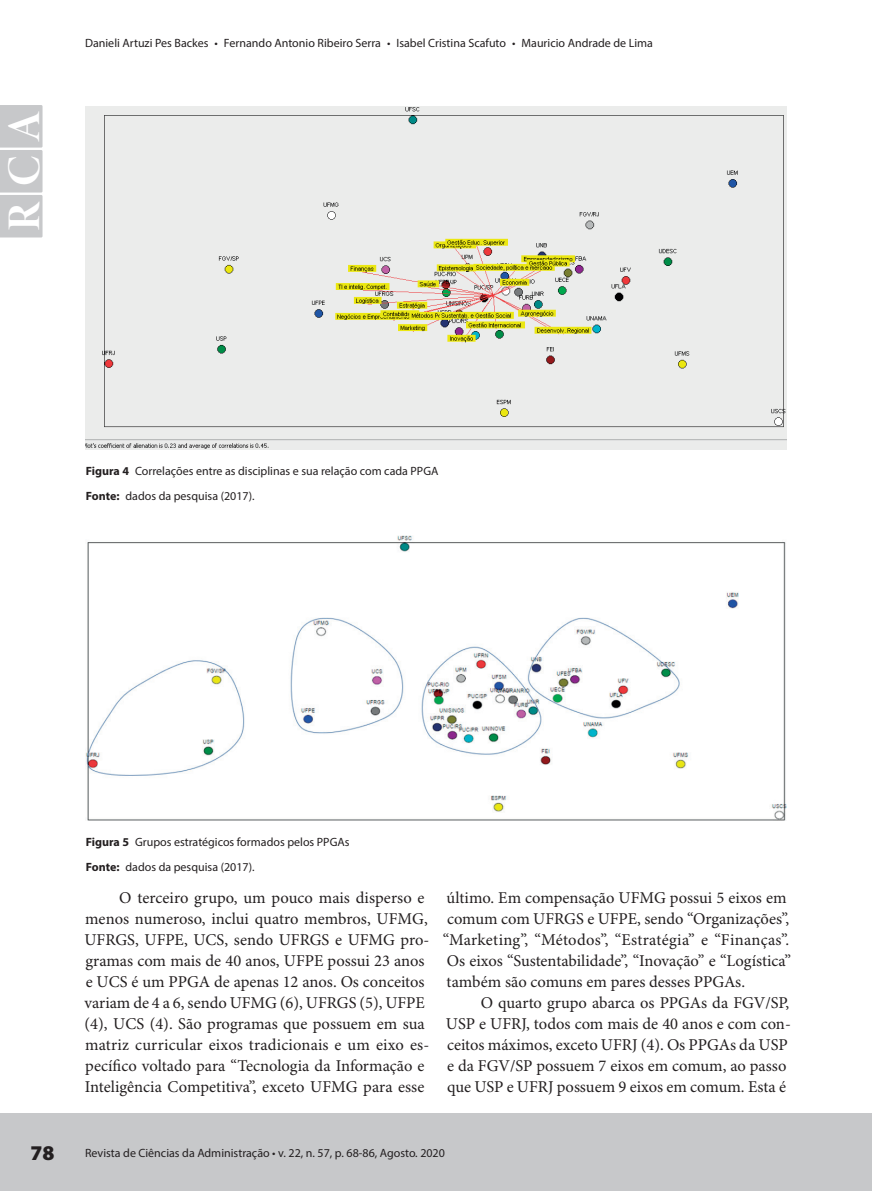
<style>
.page{position:relative;width:872px;height:1191px;background:#fff}
.page>*{position:absolute;margin:0;border:0;box-sizing:border-box;transform-origin:0 0}
.t1{font:46.8px "Minion Pro Bold Disp";color:#fff}
.t2{font:900 21px "Myriad Pro";color:#231f20}
.t3{font:16.5px/21px "Minion Pro";color:#231f20}
.t4{font:12px/25.5px "Myriad Pro";color:#231f20}
.s1{font-weight:700}
</style>
<div class="page">
<div style="left:0;top:1113px;width:872px;height:78px;background:#c7c8ca"></div>
<div style="left:0;top:105px;width:43px;height:132px;background:#c7c8ca"></div>
<div style="left:85px;top:106px;width:702px;height:343px;background:#ebeceb"></div>
<img style="left:85px;top:535px;width:702px;height:285px">
<h1 class="t1" style="left:-4px;top:231px;width:121px;rotate:-90deg">RCA</h1>
<p class="t4" style="left:85px;top:30px;width:569px">Danieli Artuzi Pes Backes • Fernando Antonio Ribeiro Serra • Isabel Cristina Scafuto • Mauricio Andrade de Lima</p>
<p class="t4" style="left:86px;top:457px;width:354px"><span class="s1">Figura 4</span> Correlações entre as disciplinas e sua relação com cada PPGA<br><span class="s1">Fonte:</span> dados da pesquisa (2017).</p>
<p class="t4" style="left:86px;top:829px;width:265px"><span class="s1">Figura 5</span> Grupos estratégicos formados pelos PPGAs<br><span class="s1">Fonte:</span> dados da pesquisa (2017).</p>
<p class="t3" style="left:84px;top:888px;width:346px;text-indent:35px">O terceiro grupo, um pouco mais disperso e menos numeroso, inclui quatro membros, UFMG, UFRGS, UFPE, UCS, sendo UFRGS e UFMG pro&shy;gramas com mais de 40 anos, UFPE possui 23 anos e UCS é um PPGA de apenas 12 anos. Os conceitos variam de 4 a 6, sendo UFMG (6), UFRGS (5), UFPE (4), UCS (4). São programas que possuem em sua matriz curricular eixos tradicionais e um eixo es&shy;pecífico voltado para “Tecnologia da Informação e Inteligência Competitiva”, exceto UFMG para esse</p>
<p class="t3" style="left:443px;top:888px;width:350px">último. Em compensação UFMG possui 5 eixos em comum com UFRGS e UFPE, sendo “Organizações”, “Marketing”, “Métodos”, “Estratégia” e “Finanças”.<br>Os eixos “Sustentabilidade”, “Inovação” e “Logística” também são comuns em pares desses PPGAs.</p>
<p class="t3" style="left:446px;top:993px;width:346px;text-indent:35px">O quarto grupo abarca os PPGAs da FGV/SP, USP e UFRJ, todos com mais de 40 anos e com con&shy;ceitos máximos, exceto UFRJ (4). Os PPGAs da USP e da FGV/SP possuem 7 eixos em comum, ao passo que USP e UFRJ possuem 9 eixos em comum. Esta é</p>
<p class="t2" style="left:30px;top:1141px;width:26px">78</p>
<p class="t4" style="left:85px;top:1139px;width:361px">Revista de Ciências da Administração • v. 22, n. 57, p. 68-86, Agosto. 2020</p>
</div>
